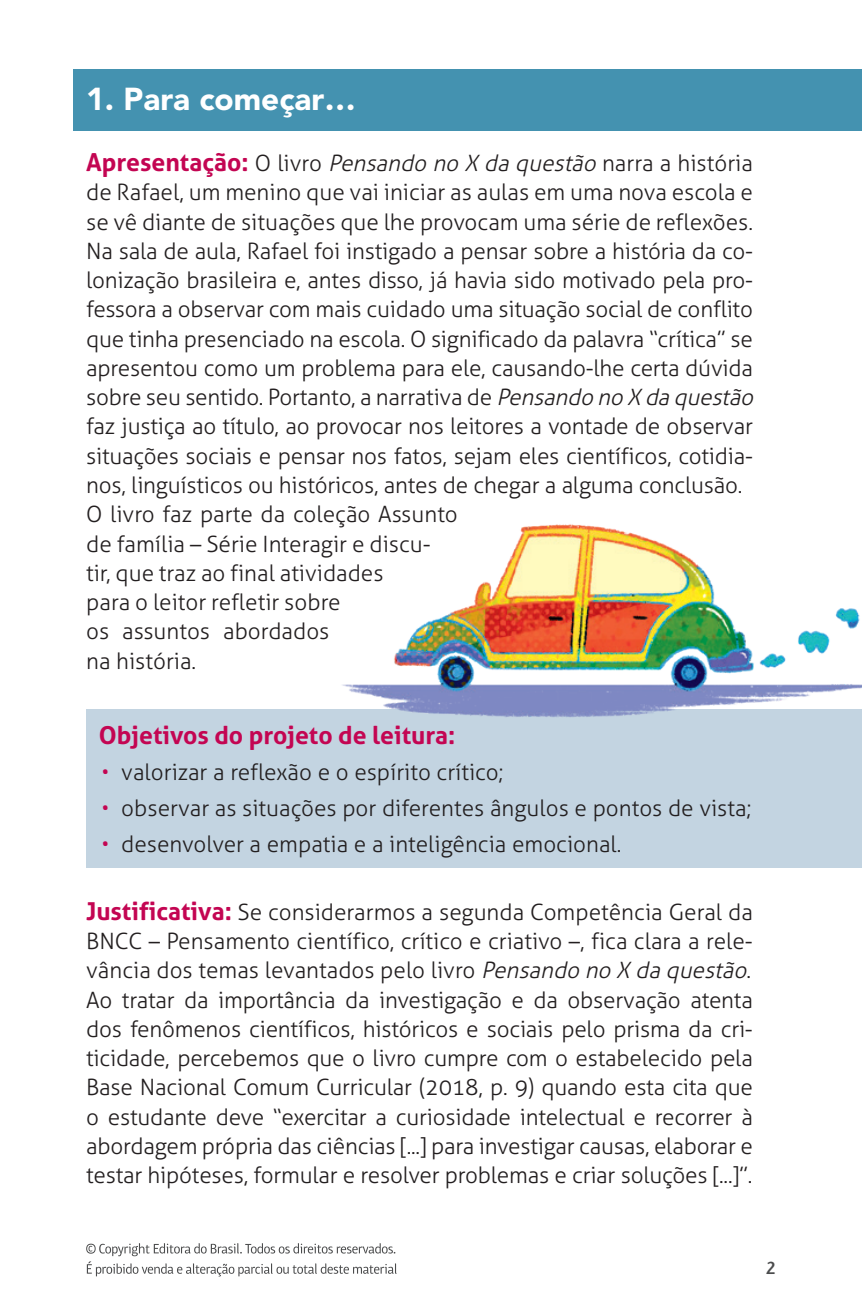
<style>
.page{position:relative;width:862px;height:1308px;background:#fff}
.page>*{position:absolute;margin:0;border:0;box-sizing:border-box;transform-origin:0 0}
.t1{font:900 31.5px "Avenir LT Std";color:#fff}
.t2{font:700 24.75px "Aller";color:#c30552}
.t3{font:300 22.5px/29.2px "Aller";letter-spacing:-.01em;color:#231f20}
.t4{font:500 18px "Highlander Std";color:#4b4c4d}
.s1{font-weight:700;font-size:24.75px;color:#c30552}
.s2{font-style:italic}
.s3{font-family:"Barrio";font-weight:400;color:#c30552}
</style>
<div class="page">
<svg style="left:86px;top:1243px;width:310px;height:33px"></svg>
<div style="left:73px;top:69px;width:788px;height:61px;background:#4492b0"></div>
<div style="left:86px;top:709px;width:775px;height:158px;background:#c3d4e1"></div>
<img style="left:342px;top:524px;width:519px;height:193px">
<h1 class="t1" style="left:86px;top:80px;width:271px">1. Para começar…</h1>
<p class="t3" style="left:86px;top:148px;width:673px"><span class="s1">Apresentação:</span> O livro <span class="s2">Pensando no X da questão</span> narra a história de Rafael, um menino que vai iniciar as aulas em uma nova escola e se vê diante de situações que lhe provocam uma série de reflexões.<br>Na sala de aula, Rafael foi instigado a pensar sobre a história da co&shy;lonização brasileira e, antes disso, já havia sido motivado pela pro&shy;fessora a observar com mais cuidado uma situação social de conflito que tinha presenciado na escola. O significado da palavra “crítica” se apresentou como um problema para ele, causando-lhe certa dúvida sobre seu sentido. Portanto, a narrativa de <span class="s2">Pensando no X da questão </span>faz justiça ao título, ao provocar nos leitores a vontade de observar situações sociais e pensar nos fatos, sejam eles científicos, cotidia&shy;nos, linguísticos ou históricos, antes de chegar a alguma conclusão.<br>O livro faz parte da coleção Assunto<br>de família – Série Interagir e discu-<br>tir, que traz ao final atividades<br>para o leitor refletir sobre<br>os assuntos abordados<br>na história.</p>
<p class="t2" style="left:99px;top:719px;width:357px">Objetivos do projeto de leitura:</p>
<p class="t3" style="left:102px;top:757px;width:403px"><span class="s3">•</span> valorizar a reflexão e o espírito crítico;</p>
<p class="t3" style="left:102px;top:793px;width:650px"><span class="s3">•</span> observar as situações por diferentes ângulos e pontos de vista;</p>
<p class="t3" style="left:102px;top:829px;width:520px"><span class="s3">•</span> desenvolver a empatia e a inteligência emocional.</p>
<p class="t3" style="left:86px;top:897px;width:668px;text-align:justify"><span class="s1">Justificativa:</span> Se considerarmos a segunda Competência Geral da BNCC – Pensamento científico, crítico e criativo –, fica clara a rele&shy;vância dos temas levantados pelo livro <span class="s2">Pensando no X da questão</span>.<br>Ao tratar da importância da investigação e da observação atenta dos fenômenos científicos, históricos e sociais pelo prisma da cri&shy;ticidade, percebemos que o livro cumpre com o estabelecido pela Base Nacional Comum Curricular (2018, p. 9) quando esta cita que o estudante deve “exercitar a curiosidade intelectual e recorrer à abordagem própria das ciências [...] para investigar causas, elaborar e testar hipóteses, formular e resolver problemas e criar soluções [...]”.</p>
<p class="t4" style="left:765px;top:1257px;width:11px">2</p>
</div>
